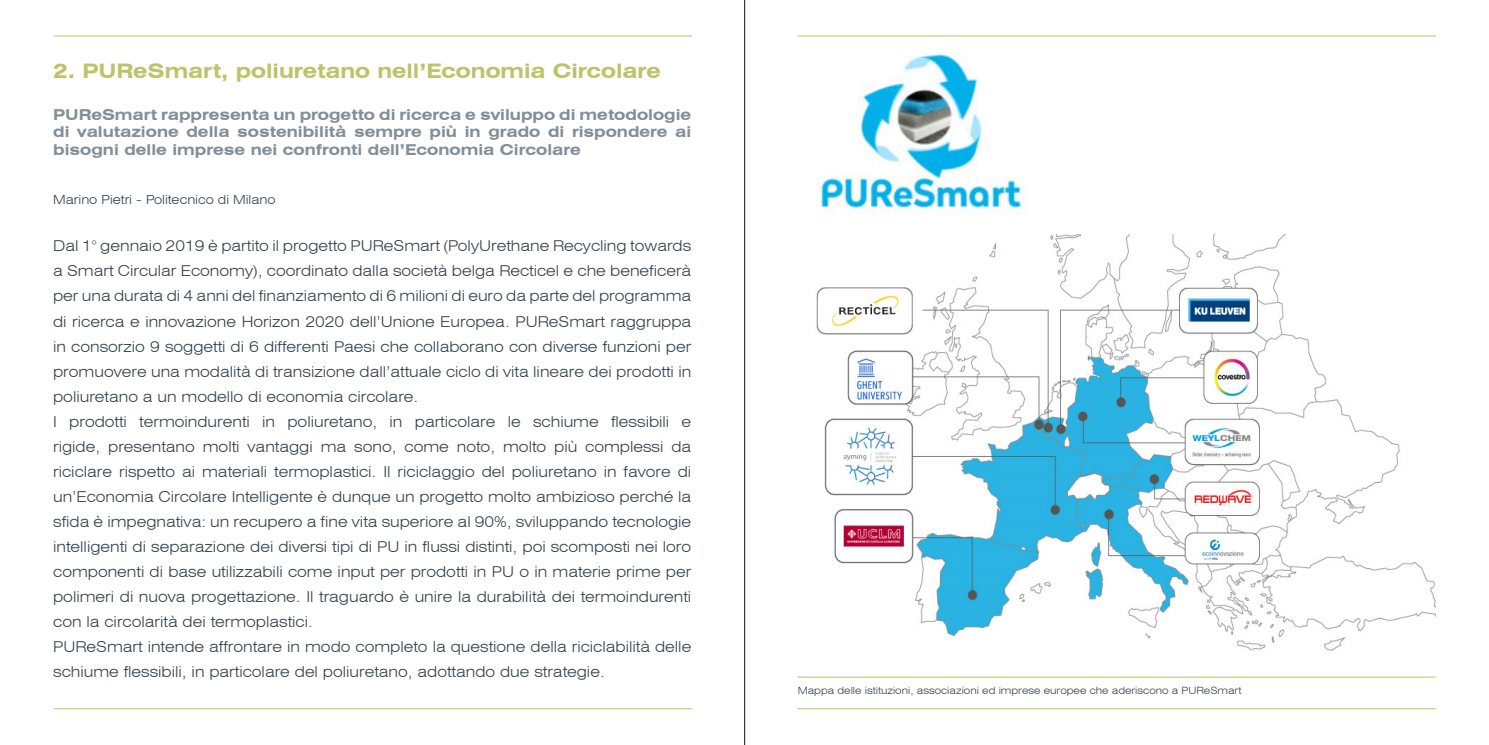
<style>
.page{position:relative;width:1489px;height:745px;background:#fff}
.page>*{position:absolute;margin:0;border:0;box-sizing:border-box;transform-origin:0 0}
.t1{font:700 expanded 20px "Swiss 721 BT";color:#bec268}
.t2{font:300 expanded 15px/25px "Swiss 721 BT";color:#32414d}
.t3{font:700 expanded 15px/17.5px "Swiss 721 BT";color:#828e98;text-align:justify}
.t4{font:300 expanded 12.5px "Swiss 721 BT";color:#32414d}
.t5{font:300 expanded 10px "Swiss 721 BT";color:#32414d}
</style>
<div class="page">
<hr style="left:54px;top:35px;width:638px;height:1px;background:#bec268">
<hr style="left:54px;top:707px;width:638px;height:1px;background:#bec268">
<hr style="left:797px;top:35px;width:638px;height:1px;background:#bec268">
<hr style="left:797px;top:707px;width:638px;height:1px;background:#bec268">
<hr style="left:797px;top:676px;width:638px;height:1px;background:#bec268">
<img style="left:816px;top:234px;width:619px;height:417px">
<img style="left:817px;top:54px;width:209px;height:160px">
<hr style="left:744px;top:0;width:1px;height:744px;background:#121212">
<h1 class="t1" style="left:53px;top:59px;width:609px">2. PUReSmart, poliuretano nell’Economia Circolare</h1>
<p class="t3" style="left:53px;top:105px;width:639px">PUReSmart rappresenta un progetto di ricerca e sviluppo di metodologie di valutazione della sostenibilità sempre più in grado di rispondere ai bisogni delle imprese nei confronti dell’Economia Circolare</p>
<p class="t4" style="left:53px;top:192px;width:224px">Marino Pietri - Politecnico di Milano</p>
<p class="t2" style="left:53px;top:233px;width:639px">Dal 1° gennaio 2019 è partito il progetto PUReSmart (PolyUrethane Recycling towards a Smart Circular Economy), coordinato dalla società belga Recticel e che beneficerà per una durata di 4 anni del finanziamento di 6 milioni di euro da parte del programma di ricerca e innovazione Horizon 2020 dell’Unione Europea. PUReSmart raggruppa in consorzio 9 soggetti di 6 differenti Paesi che collaborano con diverse funzioni per promuovere una modalità di transizione dall’attuale ciclo di vita lineare dei prodotti in poliuretano a un modello di economia circolare.<br>I prodotti termoindurenti in poliuretano, in particolare le schiume flessibili e rigide, presentano molti vantaggi ma sono, come noto, molto più complessi da riciclare rispetto ai materiali termoplastici. Il riciclaggio del poliuretano in favore di un’Economia Circolare Intelligente è dunque un progetto molto ambizioso perché la sfida è impegnativa: un recupero a fine vita superiore al 90%, sviluppando tecnologie intelligenti di separazione dei diversi tipi di PU in flussi distinti, poi scomposti nei loro componenti di base utilizzabili come input per prodotti in PU o in materie prime per polimeri di nuova progettazione. Il traguardo è unire la durabilità dei termoindurenti con la circolarità dei termoplastici.<br>PUReSmart intende affrontare in modo completo la questione della riciclabilità delle schiume flessibili, in particolare del poliuretano, adottando due strategie.</p>
<p class="t5" style="left:797px;top:684px;width:445px">Mappa delle istituzioni, associazioni ed imprese europee che aderiscono a PUReSmart</p>
</div>
